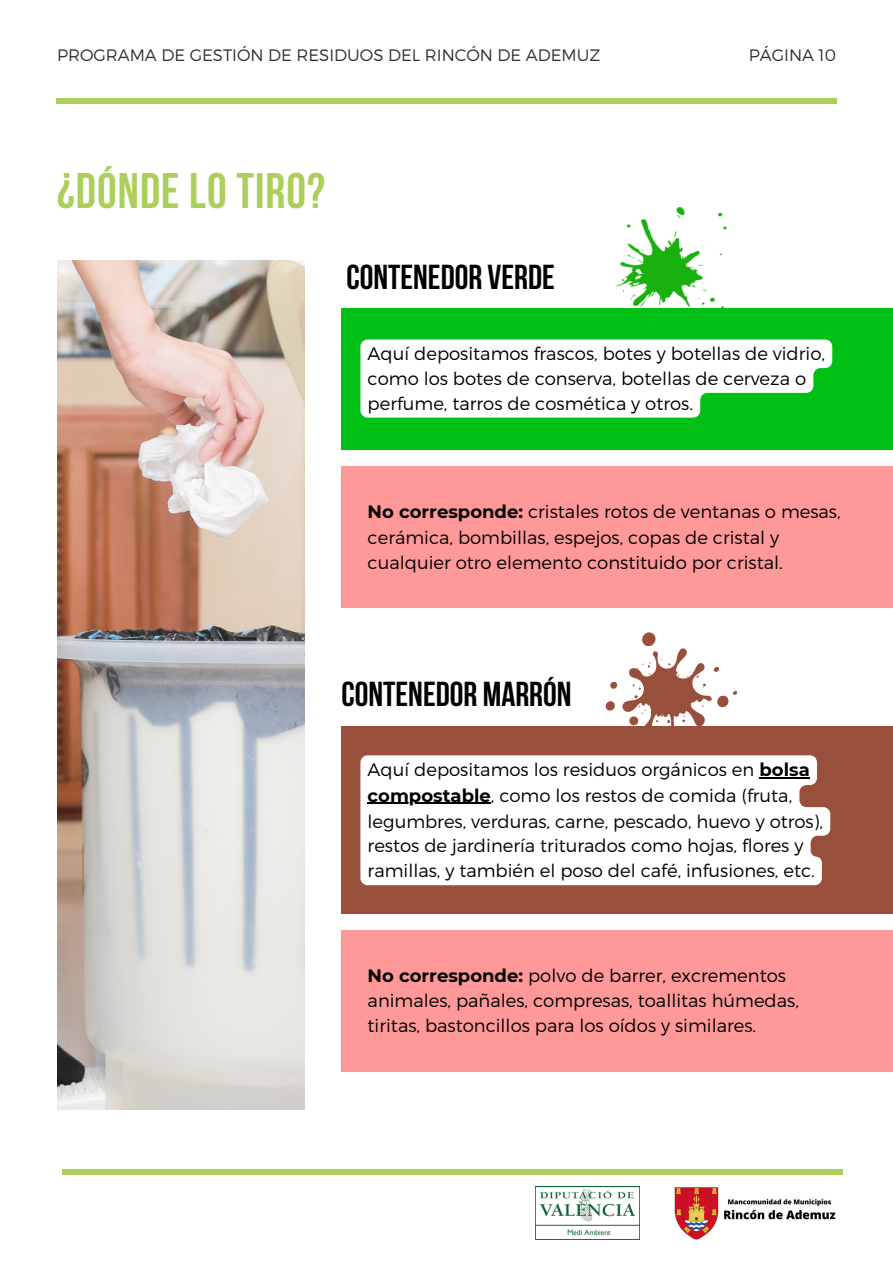
<style>
.page{position:relative;width:893px;height:1264px;background:#fff}
.page>*{position:absolute;margin:0;border:0;box-sizing:border-box;transform-origin:0 0}
.t1{font:700 49.65px "Bebas Neue";letter-spacing:.02em;color:#aacf5a}
.t2{font:700 34.5px "Bebas Neue";color:#000}
.t3{font:300 18px/25.3px "Montserrat";color:#000}
.t4{font:300 16.5px "Montserrat";color:#303030}
.s1{font-weight:700}
</style>
<div class="page">
<img style="left:57px;top:261px;width:247px;height:848px">
<div style="left:57px;top:98px;width:780px;height:6px;background:#aacf5a"></div>
<div style="left:62px;top:1168px;width:780px;height:6px;background:#aacf5a"></div>
<img style="left:674px;top:1187px;width:162px;height:53px">
<img style="left:535px;top:1186px;width:104px;height:53px">
<img style="left:616px;top:208px;width:110px;height:100px">
<div style="left:341px;top:308px;width:551px;height:142px;background:#00bf15"></div>
<div style="left:341px;top:466px;width:551px;height:142px;background:#ff9898"></div>
<svg style="left:605px;top:632px;width:132px;height:93px"></svg>
<div style="left:341px;top:725px;width:551px;height:188px;background:#984f3c"></div>
<div style="left:341px;top:929px;width:551px;height:142px;background:#ff9898"></div>
<svg style="left:360px;top:339px;width:472px;height:78px;background:#e3f8e5"></svg>
<div style="left:360px;top:755px;width:470px;height:130px;background:#fff"></div>
<hr style="left:759px;top:777px;width:50px;height:1px;background:#000">
<hr style="left:367px;top:802px;width:124px;height:2px;background:#000">
<p class="t4" style="left:57px;top:44px;width:545px">PROGRAMA DE GESTIÓN DE RESIDUOS DEL RINCÓN DE ADEMUZ</p>
<p class="t4" style="left:748px;top:44px;width:89px">PÁGINA 10</p>
<p class="t1" style="left:57px;top:170px;width:269px">¿DÓNDE LO TIRO?</p>
<p class="t2" style="left:346px;top:263px;width:210px">CONTENEDOR VERDE</p>
<p class="t3" style="left:367px;top:340px;width:459px;line-height:24.8px">Aquí depositamos frascos, botes y botellas de vidrio, como los botes de conserva, botellas de cerveza o perfume, tarros de cosmética y otros.</p>
<p class="t3" style="left:367px;top:498px;width:474px"><span class="s1">No corresponde:</span> cristales rotos de ventanas o mesas, cerámica, bombillas, espejos, copas de cristal y cualquier otro elemento constituido por cristal.</p>
<p class="t2" style="left:341px;top:680px;width:231px">CONTENEDOR MARRÓN</p>
<p class="t3" style="left:367px;top:755px;width:457px">Aquí depositamos los residuos orgánicos en <span class="s1">bolsa compostable</span>, como los restos de comida (fruta, legumbres, verduras, carne, pescado, huevo y otros), restos de jardinería triturados como hojas, flores y ramillas, y también el poso del café, infusiones, etc.</p>
<p class="t3" style="left:367px;top:961px;width:433px"><span class="s1">No corresponde:</span> polvo de barrer, excrementos animales, pañales, compresas, toallitas húmedas, tiritas, bastoncillos para los oídos y similares.</p>
</div>
